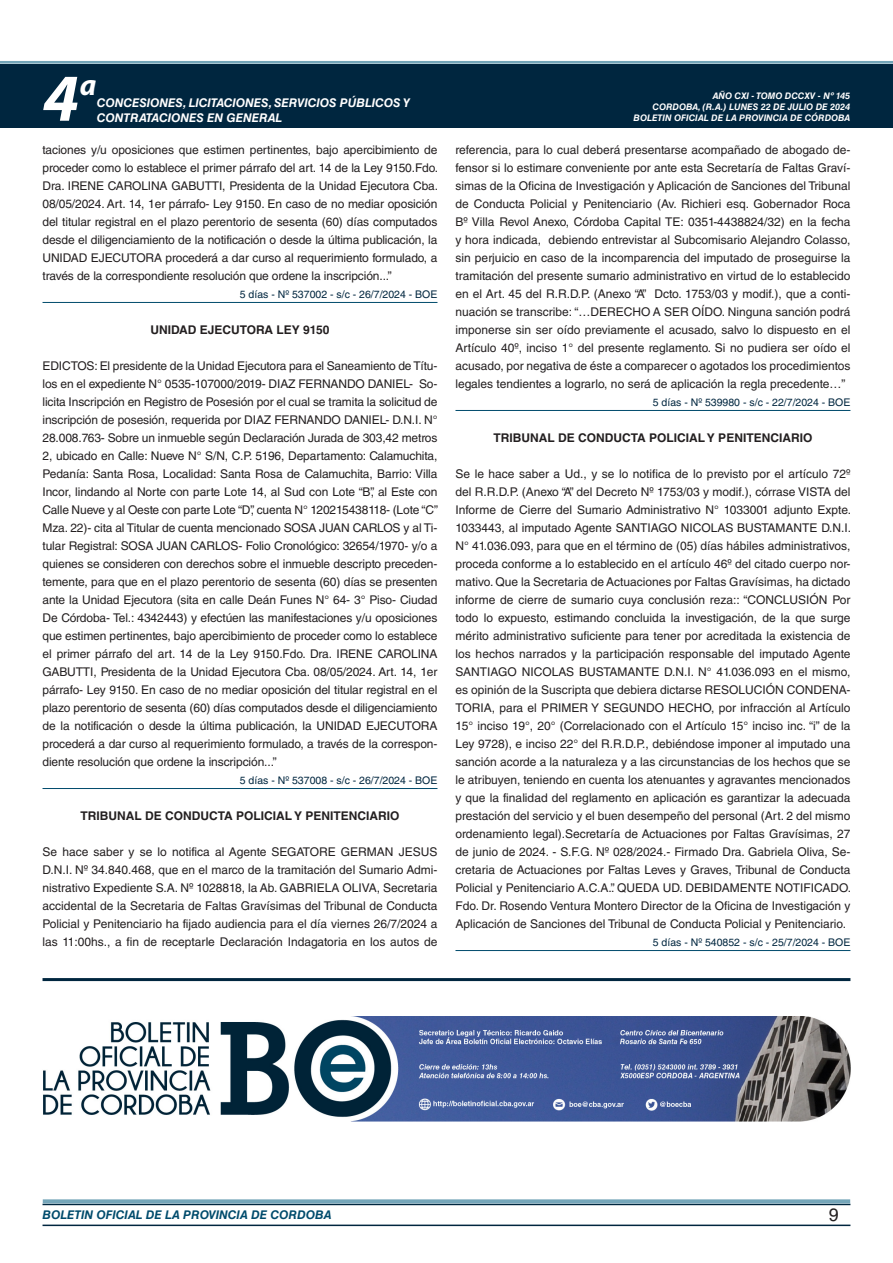
<style>
.page{position:relative;width:893px;height:1263px;background:#fff}
.page>*{position:absolute;margin:0;border:0;box-sizing:border-box;transform-origin:0 0}
.t1{font:italic 700 67.5px "Myriad Pro";color:#fff}
.t2{font:italic 700 30px "Myriad Pro";color:#fff}
.t3{font:18px "Helvetica LT Std";color:#231f20}
.TEXTO_BASE{font:12px/18px "Helvetica LT Std";color:#231f20;text-align:justify}
.RESUELVE{font:700 12px "Helvetica LT Std";color:#231f20}
.t4{font:italic 700 12px/14.4px "Helvetica LT Std";color:#fff}
.t5{font:italic 700 12px "Helvetica LT Std";color:#004b6c}
.FECHA_DE_VENCIMIENTO{font:10.5px "Helvetica LT Std";color:#00263f}
.t6{font:italic 700 9px/10.8px "Helvetica LT Std";color:#fff;text-align:right}
</style>
<div class="page">
<div style="left:0;top:61px;width:893px;height:6px;background:#fff;opacity:.75"></div>
<hr style="left:43px;top:1224px;width:807px;height:2px;background:#00263f">
<div style="left:42px;top:1198px;width:809px;height:8px;background:#fff;opacity:.75"></div>
<div style="left:0;top:64px;width:893px;height:64px;background:#00263f"></div>
<hr style="left:43px;top:302px;width:394px;height:1px;background:#004b6c">
<hr style="left:43px;top:788px;width:394px;height:1px;background:#004b6c">
<hr style="left:455px;top:410px;width:395px;height:1px;background:#004b6c">
<hr style="left:455px;top:950px;width:395px;height:1px;background:#004b6c">
<hr style="left:43px;top:978px;width:807px;height:3px;background:#00263f">
<img style="left:43px;top:1016px;width:808px;height:106px">
<h1 class="t1" style="left:43px;top:54px;width:38px">4</h1>
<h2 class="t2" style="left:80px;top:66px;width:18px">a</h2>
<p class="t4" style="left:97px;top:96px;width:315px">CONCESIONES, LICITACIONES, SERVICIOS PÚBLICOS Y<br>CONTRATACIONES EN GENERAL</p>
<p class="TEXTO_BASE" style="left:43px;top:141px;width:397px">taciones y/u oposiciones que estimen pertinentes, bajo apercibimiento de proceder como lo establece el primer párrafo del art. 14 de la Ley 9150.Fdo.<br>Dra. IRENE CAROLINA GABUTTI, Presidenta de la Unidad Ejecutora Cba.<br>08/05/2024. Art. 14, 1er párrafo- Ley 9150. En caso de no mediar oposición del titular registral en el plazo perentorio de sesenta (60) días computados desde el diligenciamiento de la notificación o desde la última publicación, la UNIDAD EJECUTORA procederá a dar curso al requerimiento formulado, a través de la correspondiente resolución que ordene la inscripción...”</p>
<p class="FECHA_DE_VENCIMIENTO" style="left:240px;top:288px;width:199px">5 días - Nº 537002 - s/c - 26/7/2024 - BOE</p>
<p class="RESUELVE" style="left:150px;top:322px;width:181px">UNIDAD EJECUTORA LEY 9150</p>
<p class="TEXTO_BASE" style="left:43px;top:357px;width:397px">EDICTOS: El presidente de la Unidad Ejecutora para el Saneamiento de Títu&shy;los en el expediente N° 0535-107000/2019- DIAZ FERNANDO DANIEL- So&shy;licita Inscripción en Registro de Posesión por el cual se tramita la solicitud de inscripción de posesión, requerida por DIAZ FERNANDO DANIEL- D.N.I. N° 28.008.763- Sobre un inmueble según Declaración Jurada de 303,42 metros 2, ubicado en Calle: Nueve N° S/N, C.P. 5196, Departamento: Calamuchita, Pedanía: Santa Rosa, Localidad: Santa Rosa de Calamuchita, Barrio: Villa Incor, lindando al Norte con parte Lote 14, al Sud con Lote “B”, al Este con Calle Nueve y al Oeste con parte Lote “D”, cuenta N° 120215438118- (Lote “C” Mza. 22)- cita al Titular de cuenta mencionado SOSA JUAN CARLOS y al Ti&shy;tular Registral: SOSA JUAN CARLOS- Folio Cronológico: 32654/1970- y/o a quienes se consideren con derechos sobre el inmueble descripto preceden&shy;temente, para que en el plazo perentorio de sesenta (60) días se presenten ante la Unidad Ejecutora (sita en calle Deán Funes N° 64- 3° Piso- Ciudad De Córdoba- Tel.: 4342443) y efectúen las manifestaciones y/u oposiciones que estimen pertinentes, bajo apercibimiento de proceder como lo establece el primer párrafo del art. 14 de la Ley 9150.Fdo. Dra. IRENE CAROLINA GABUTTI, Presidenta de la Unidad Ejecutora Cba. 08/05/2024. Art. 14, 1er párrafo- Ley 9150. En caso de no mediar oposición del titular registral en el plazo perentorio de sesenta (60) días computados desde el diligenciamiento de la notificación o desde la última publicación, la UNIDAD EJECUTORA procederá a dar curso al requerimiento formulado, a través de la correspon&shy;diente resolución que ordene la inscripción...”</p>
<p class="FECHA_DE_VENCIMIENTO" style="left:240px;top:774px;width:199px">5 días - Nº 537008 - s/c - 26/7/2024 - BOE</p>
<p class="RESUELVE" style="left:81px;top:808px;width:320px">TRIBUNAL DE CONDUCTA POLICIAL Y PENITENCIARIO</p>
<p class="TEXTO_BASE" style="left:43px;top:843px;width:396px">Se hace saber y se lo notifica al Agente SEGATORE GERMAN JESUS D.N.I. Nº 34.840.468, que en el marco de la tramitación del Sumario Admi&shy;nistrativo Expediente S.A. Nº 1028818, la Ab. GABRIELA OLIVA, Secretaria accidental de la Secretaria de Faltas Gravísimas del Tribunal de Conducta Policial y Penitenciario ha fijado audiencia para el día viernes 26/7/2024 a las 11:00hs., a fin de receptarle Declaración Indagatoria en los autos de</p>
<p class="t6" style="left:652px;top:91px;width:199px">AÑO CXI - TOMO DCCXV - Nº 145<br>CORDOBA, (R.A.) LUNES 22 DE JULIO DE 2024</p>
<p class="t6" style="left:634px;top:112px;width:218px">BOLETIN OFICIAL DE LA PROVINCIA DE CÓRDOBA</p>
<p class="TEXTO_BASE" style="left:455px;top:141px;width:396px">referencia, para lo cual deberá presentarse acompañado de abogado de&shy;fensor si lo estimare conveniente por ante esta Secretaría de Faltas Graví&shy;simas de la Oficina de Investigación y Aplicación de Sanciones del Tribunal de Conducta Policial y Penitenciario (Av. Richieri esq. Gobernador Roca Bº Villa Revol Anexo, Córdoba Capital TE: 0351-4438824/32) en la fecha y hora indicada, debiendo entrevistar al Subcomisario Alejandro Colasso, sin perjuicio en caso de la incomparencia del imputado de proseguirse la tramitación del presente sumario administrativo en virtud de lo establecido en el Art. 45 del R.R.D.P. (Anexo “A” Dcto. 1753/03 y modif.), que a conti&shy;nuación se transcribe: “…DERECHO A SER OÍDO. Ninguna sanción podrá imponerse sin ser oído previamente el acusado, salvo lo dispuesto en el Artículo 40º, inciso 1° del presente reglamento. Si no pudiera ser oído el acusado, por negativa de éste a comparecer o agotados los procedimientos legales tendientes a lograrlo, no será de aplicación la regla precedente…”</p>
<p class="FECHA_DE_VENCIMIENTO" style="left:653px;top:396px;width:199px">5 días - Nº 539980 - s/c - 22/7/2024 - BOE</p>
<p class="RESUELVE" style="left:494px;top:430px;width:320px">TRIBUNAL DE CONDUCTA POLICIAL Y PENITENCIARIO</p>
<p class="TEXTO_BASE" style="left:455px;top:465px;width:397px">Se le hace saber a Ud., y se lo notifica de lo previsto por el artículo 72º del R.R.D.P. (Anexo “A” del Decreto Nº 1753/03 y modif.), córrase VISTA del Informe de Cierre del Sumario Administrativo N° 1033001 adjunto Expte.<br>1033443, al imputado Agente SANTIAGO NICOLAS BUSTAMANTE D.N.I.<br>N° 41.036.093, para que en el término de (05) días hábiles administrativos, proceda conforme a lo establecido en el artículo 46º del citado cuerpo nor&shy;mativo. Que la Secretaria de Actuaciones por Faltas Gravísimas, ha dictado informe de cierre de sumario cuya conclusión reza:: “CONCLUSIÓN Por todo lo expuesto, estimando concluida la investigación, de la que surge mérito administrativo suficiente para tener por acreditada la existencia de los hechos narrados y la participación responsable del imputado Agente SANTIAGO NICOLAS BUSTAMANTE D.N.I. N° 41.036.093 en el mismo, es opinión de la Suscripta que debiera dictarse RESOLUCIÓN CONDENA-TORIA, para el PRIMER Y SEGUNDO HECHO, por infracción al Artículo 15° inciso 19°, 20° (Correlacionado con el Artículo 15° inciso inc. “i” de la Ley 9728), e inciso 22° del R.R.D.P., debiéndose imponer al imputado una sanción acorde a la naturaleza y a las circunstancias de los hechos que se le atribuyen, teniendo en cuenta los atenuantes y agravantes mencionados y que la finalidad del reglamento en aplicación es garantizar la adecuada prestación del servicio y el buen desempeño del personal (Art. 2 del mismo ordenamiento legal).Secretaría de Actuaciones por Faltas Gravísimas, 27 de junio de 2024. - S.F.G. Nº 028/2024.- Firmado Dra. Gabriela Oliva, Se&shy;cretaria de Actuaciones por Faltas Leves y Graves, Tribunal de Conducta Policial y Penitenciario A.C.A.”. QUEDA UD. DEBIDAMENTE NOTIFICADO.<br>Fdo. Dr. Rosendo Ventura Montero Director de la Oficina de Investigación y Aplicación de Sanciones del Tribunal de Conducta Policial y Penitenciario.</p>
<p class="FECHA_DE_VENCIMIENTO" style="left:653px;top:936px;width:199px">5 días - Nº 540852 - s/c - 25/7/2024 - BOE</p>
<p class="t5" style="left:43px;top:1208px;width:290px">BOLETIN OFICIAL DE LA PROVINCIA DE CORDOBA</p>
<h3 class="t3" style="left:829px;top:1204px;width:12px">9</h3>
</div>
